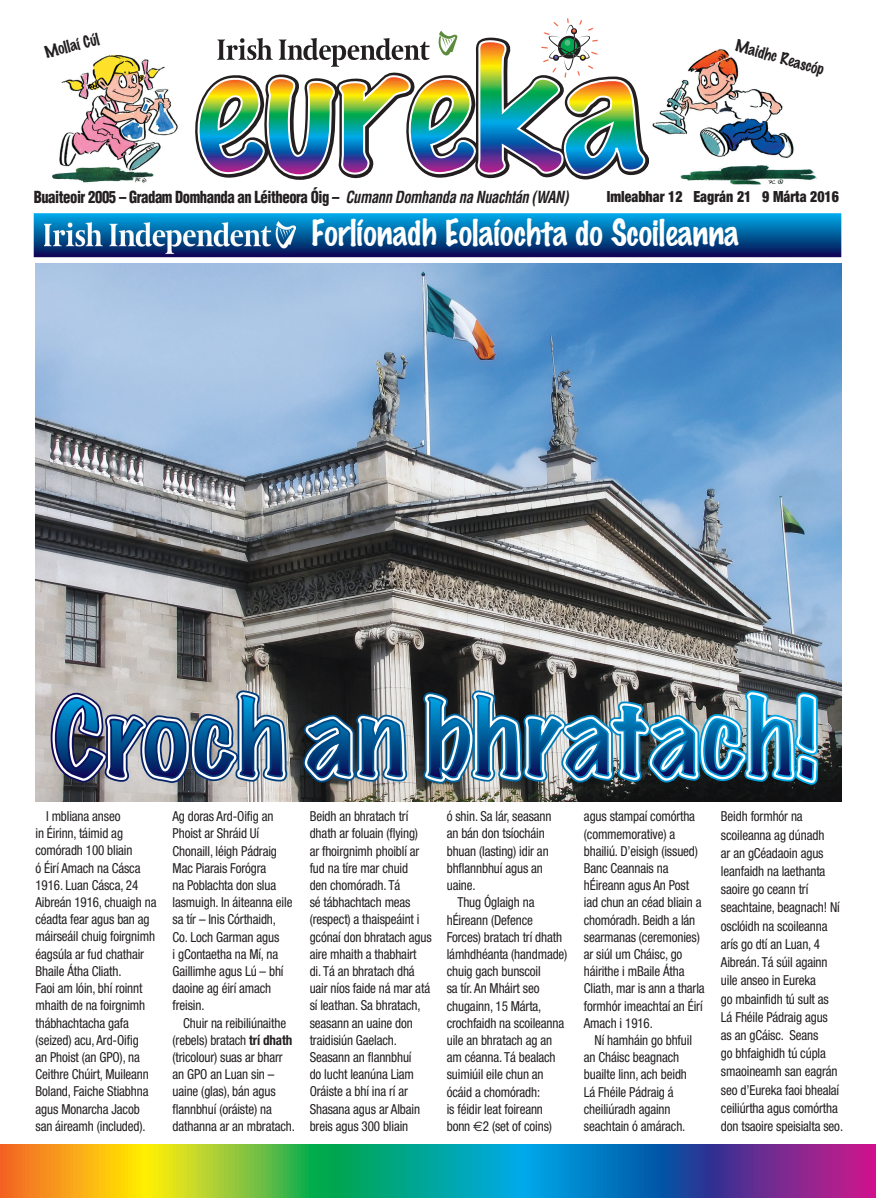
<style>
.page{position:relative;width:876px;height:1198px;background:#fff}
.page>*{position:absolute;margin:0;border:0;box-sizing:border-box;transform-origin:0 0}
.t1{font:32.38px "Marker";color:#fff}
.t2{font:900 condensed 16.25px "Helvetica";letter-spacing:-.03em;color:#231f20;scale:.9 1}
.t3{font:900 condensed 15.38px "Helvetica Neue";color:#231f20;scale:.9 1}
.t4{font:15px "Marker";color:#231f20}
.t5{font:condensed 13.75px/17.2px "Helvetica Neue";letter-spacing:-.01em;color:#231f20;scale:.95 1}
.s1{font-weight:700;font-style:italic}
.s2{font-weight:700}
.s3{font-family:"Euro Sans";font-stretch:normal}
</style>
<div class="page">
<svg style="left:0;top:1144px;width:875px;height:54px;background:#5f8a74"></svg>
<img style="left:52px;top:55px;width:126px;height:128px">
<img style="left:648px;top:49px;width:169px;height:135px">
<svg style="left:195px;top:18px;width:453px;height:162px"></svg>
<svg style="left:34px;top:213px;width:807px;height:44px;background:#045c9d"></svg>
<img style="left:44px;top:218px;width:251px;height:36px">
<img style="left:36px;top:264px;width:805px;height:537px">
<img style="left:47px;top:686px;width:244px;height:100px">
<svg style="left:300px;top:710px;width:110px;height:77px;background:#4f7391"></svg>
<img style="left:418px;top:686px;width:404px;height:101px">
<p class="t4" style="left:43px;top:45px;width:57px;rotate:-14deg">Mollaí Cúl</p>
<p class="t4" style="left:737px;top:38px;width:93px;rotate:16deg">Maidhc Reascóp</p>
<p class="t2" style="left:34px;top:186px;width:595px">Buaiteoir 2005 – Gradam Domhanda an Léitheora Óig – <span class="s1">Cumann Domhanda na Nuachtán (WAN)</span></p>
<p class="t3" style="left:606px;top:187px;width:259px">Imleabhar 12 Eagrán 21 9 Márta 2016</p>
<h1 class="t1" style="left:310px;top:217px;width:429px">Forlíonadh Eolaíochta do Scoileanna</h1>
<p class="t5" style="left:35px;top:807px;width:129px;text-indent:11px">I mbliana anseo<br>in Éirinn, táimid ag comóradh 100 bliain<br>ó Éirí Amach na Cásca<br>1916. Luan Cásca, 24<br>Aibreán 1916, chuaigh na céadta fear agus ban ag máirseáil chuig foirgnimh éagsúla ar fud chathair<br>Bhaile Átha Cliath.<br>Faoi am lóin, bhí roinnt mhaith de na foirgnimh thábhachtacha gafa (seized) acu, Ard-Oifig<br>an Phoist (an GPO), na<br>Ceithre Chúirt, Muileann<br>Boland, Faiche Stiabhna agus Monarcha Jacob san áireamh (included).</p>
<p class="t5" style="left:172px;top:807px;width:128px">Ag doras Ard-Oifig an<br>Phoist ar Shráid Uí<br>Chonaill, léigh Pádraig<br>Mac Piarais Forógra<br>na Poblachta don slua lasmuigh. In áiteanna eile sa tír – Inis Córthaidh,<br>Co. Loch Garman agus<br>i gContaetha na Mí, na<br>Gaillimhe agus Lú – bhí daoine ag éirí amach freisin.</p>
<p class="t5" style="left:172px;top:1014px;width:130px;text-indent:11px">Chuir na reibiliúnaithe (rebels) bratach <span class="s2">trí dhath </span>(tricolour) suas ar bharr an GPO an Luan sin – uaine (glas), bán agus flannbhuí (oráiste) na dathanna ar an mbratach.</p>
<p class="t5" style="left:309px;top:807px;width:130px">Beidh an bhratach trí dhath ar foluain (flying)<br>ar fhoirgnimh phoiblí ar fud na tíre mar chuid<br>den chomóradh. Tá<br>sé tábhachtach meas (respect) a thaispeáint i gcónaí don bhratach agus aire mhaith a thabhairt<br>di. Tá an bhratach dhá uair níos faide ná mar atá sí leathan. Sa bhratach, seasann an uaine don traidisiún Gaelach.<br>Seasann an flannbhuí<br>do lucht leanúna Liam<br>Oráiste a bhí ina rí ar<br>Shasana agus ar Albain breis agus 300 bliain</p>
<p class="t5" style="left:446px;top:807px;width:112px">ó shin. Sa lár, seasann an bán don tsíocháin bhuan (lasting) idir an bhflannbhuí agus an uaine.</p>
<p class="t5" style="left:446px;top:893px;width:128px;text-indent:11px">Thug Óglaigh na hÉireann (Defence<br>Forces) bratach trí dhath lámhdhéanta (handmade) chuig gach bunscoil<br>sa tír. An Mháirt seo chugainn, 15 Márta, crochfaidh na scoileanna uile an bhratach ag an am céanna. Tá bealach suimiúil eile chun an ócáid a chomóradh:<br>is féidir leat foireann bonn <span class="s3">€</span>2 (set of coins)</p>
<p class="t5" style="left:583px;top:808px;width:129px">agus stampaí comórtha (commemorative) a bhailiú. D’eisigh (issued)<br>Banc Ceannais na hÉireann agus An Post iad chun an céad bliain a chomóradh. Beidh a lán searmanas (ceremonies) ar siúl um Cháisc, go háirithe i mBaile Átha<br>Cliath, mar is ann a tharla formhór imeachtaí an Éirí<br>Amach i 1916.</p>
<p class="t5" style="left:583px;top:1031px;width:115px;text-indent:11px">Ní hamháin go bhfuil an Cháisc beagnach buailte linn, ach beidh<br>Lá Fhéile Pádraig á cheiliúradh againn seachtain ó amárach.</p>
<p class="t5" style="left:720px;top:807px;width:130px;line-height:18.2px">Beidh formhór na scoileanna ag dúnadh<br>ar an gCéadaoin agus leanfaidh na laethanta saoire go ceann trí seachtaine, beagnach! Ní osclóidh na scoileanna arís go dtí an Luan, 4<br>Aibreán. Tá súil againn uile anseo in Eureka<br>go mbainfidh tú sult as<br>Lá Fhéile Pádraig agus<br>as an gCáisc. Seans<br>go bhfaighidh tú cúpla smaoineamh san eagrán seo d’Eureka faoi bhealaí ceiliúrtha agus comórtha don tsaoire speisialta seo.</p>
</div>
